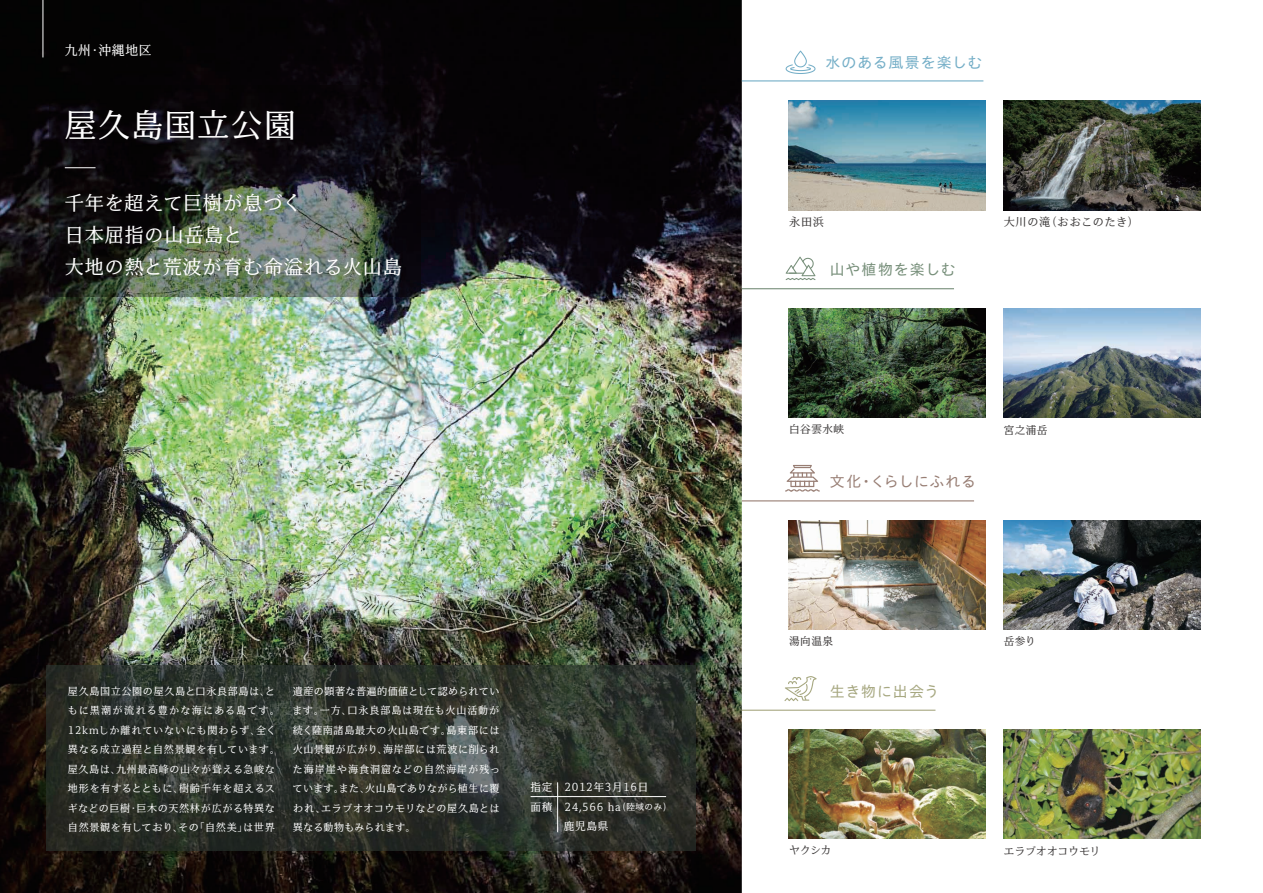
<style>
.page{position:relative;width:1263px;height:893px;background:#fff}
.page>*{position:absolute;margin:0;border:0;box-sizing:border-box;transform-origin:0 0}
.t1{font:31.95px "TPJPN National Parks Min R";letter-spacing:.04em;color:#fff}
.t2{font:19.2px/32px "TPJPN National Parks Min R";letter-spacing:.04em;color:#fff}
.t3{font:14.85px "Hiragino UD Sans Std W4";letter-spacing:.06em;color:#74aec7}
.t4{font:14.85px "Hiragino UD Sans Std W4";letter-spacing:.04em;color:#987e74}
.t5{font:14.85px "Hiragino UD Sans Std W4";letter-spacing:.07em;color:#778f7a}
.t6{font:14.85px "Hiragino UD Sans Std W4";letter-spacing:.05em;color:#a7a881}
.t7{font:12.9px "TPJPN National Parks Min R";letter-spacing:.04em;color:#fff}
.t8{font:11.1px "TPJPN National Parks Min R";letter-spacing:.06em;color:#3d3a3a}
.t9{font:10.65px "TPJPN National Parks Min R";letter-spacing:.03em;color:#3d3a3a}
.t10{font:10.65px/20.4px "TPJPN National Parks Min R";letter-spacing:.06em;color:#fff}
.t11{font:10.05px/19.5px "TPJPN National Parks Min R";letter-spacing:.055em;color:#fff}
.t12{font:8.55px "TPJPN National Parks Min R";color:#fff}
</style>
<div class="page">
<img style="left:0;top:0;width:742px;height:893px">
<img style="left:50px;top:86px;width:371px;height:210px">
<img style="left:47px;top:666px;width:648px;height:184px">
<hr style="left:65px;top:167px;width:31px;height:1px;background:#fff">
<hr style="left:43px;top:0;width:1px;height:57px;background:#fff">
<hr style="left:531px;top:796px;width:135px;height:1px;background:#fff">
<hr style="left:557px;top:782px;width:1px;height:50px;background:#fff">
<svg style="left:786px;top:51px;width:29px;height:23px"></svg>
<hr style="left:742px;top:80px;width:241px;height:1px;background:#74aec7">
<hr style="left:742px;top:288px;width:212px;height:1px;background:#778f7a">
<hr style="left:742px;top:500px;width:232px;height:1px;background:#987e74">
<hr style="left:742px;top:710px;width:193px;height:1px;background:#a7a881">
<img style="left:789px;top:101px;width:196px;height:109px">
<img style="left:1004px;top:101px;width:196px;height:109px">
<img style="left:789px;top:309px;width:196px;height:108px">
<img style="left:1004px;top:308px;width:196px;height:109px">
<img style="left:789px;top:520px;width:196px;height:109px">
<img style="left:1004px;top:520px;width:196px;height:109px">
<img style="left:789px;top:729px;width:196px;height:109px">
<img style="left:1004px;top:729px;width:196px;height:109px">
<svg style="left:786px;top:257px;width:29px;height:23px"></svg>
<svg style="left:784px;top:676px;width:33px;height:25px"></svg>
<svg style="left:785px;top:465px;width:35px;height:27px"></svg>
<p class="t7" style="left:65px;top:40px;width:88px">九州・沖縄地区</p>
<h1 class="t1" style="left:65px;top:100px;width:232px">屋久島国立公園</h1>
<h2 class="t2" style="left:65px;top:187px;width:338px">千年を超えて巨樹が息づく<br>日本屈指の山岳島と<br>大地の熱と荒波が育む命溢れる火山島</h2>
<p class="t11" style="left:68px;top:681px;width:214px">屋久島国立公園の屋久島と口永良部島は、ともに黒潮が流れる豊かな海にある島です。<br>12kmしか離れていないにも関わらず、全く異なる成立過程と自然景観を有しています。屋久島は、九州最高峰の山々が聳える急峻な地形を有するとともに、樹齢千年を超えるスギなどの巨樹・巨木の天然林が広がる特異な自然景観を有しており、その「自然美」は世界</p>
<p class="t11" style="left:292px;top:681px;width:209px;text-align:justify">遺産の顕著な普遍的価値として認められています。一方、口永良部島は現在も火山活動が続く薩南諸島最大の火山島です。島東部には火山景観が広がり、海岸部には荒波に削られた海岸崖や海食洞窟などの自然海岸が残っています。また、火山島でありながら植生に覆われ、エラブオオコウモリなどの屋久島とは異なる動物もみられます。</p>
<p class="t10" style="left:531px;top:776px;width:119px">指定　2012年3月16日面積　24,566 ha</p>
<p class="t12" style="left:623px;top:800px;width:44px">(陸域のみ)</p>
<p class="t10" style="left:564px;top:816px;width:46px">鹿児島県</p>
<h3 class="t3" style="left:825px;top:52px;width:158px">水のある風景を楽しむ</h3>
<p class="t8" style="left:789px;top:213px;width:36px">永田浜</p>
<p class="t8" style="left:1004px;top:214px;width:137px">大川の滝（おおこのたき）</p>
<h3 class="t5" style="left:830px;top:259px;width:127px">山や植物を楽しむ</h3>
<p class="t9" style="left:789px;top:420px;width:56px">白谷雲水峡</p>
<p class="t9" style="left:1004px;top:421px;width:45px">宮之浦岳</p>
<h3 class="t4" style="left:830px;top:470px;width:148px">文化・くらしにふれる</h3>
<p class="t9" style="left:789px;top:632px;width:45px">湯向温泉</p>
<p class="t9" style="left:1004px;top:633px;width:34px">岳参り</p>
<h3 class="t6" style="left:830px;top:680px;width:111px">生き物に出会う</h3>
<p class="t9" style="left:789px;top:841px;width:44px">ヤクシカ</p>
<p class="t9" style="left:1004px;top:842px;width:98px">エラブオオコウモリ</p>
</div>
